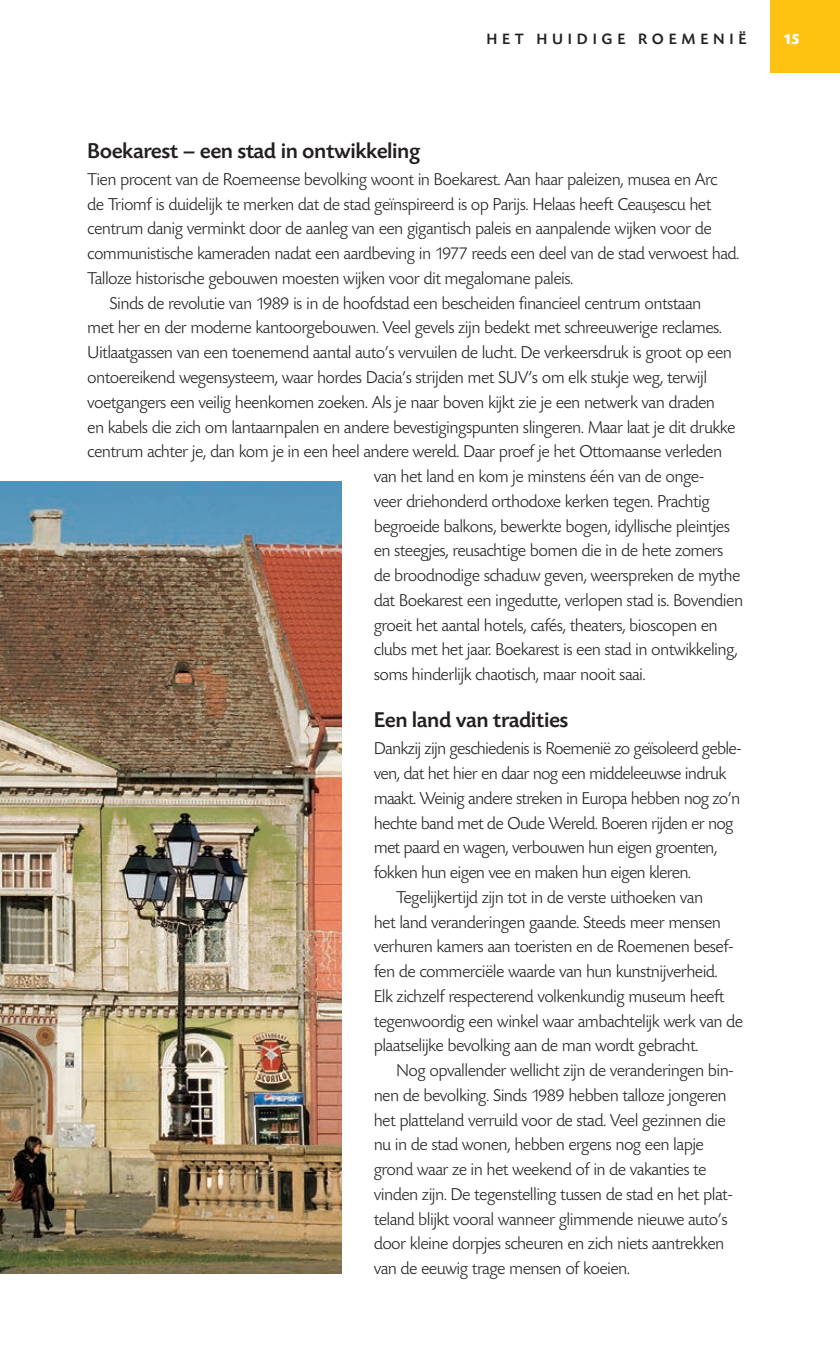
<style>
.page{position:relative;width:840px;height:1364px;background:#fff}
.page>*{position:absolute;margin:0;border:0;box-sizing:border-box;transform-origin:0 0}
.t1{font:500 22.5px "Today SBOP";letter-spacing:-.02em;color:#231f20}
.t2{font:300 18px "Today SBOP";letter-spacing:-.035em;color:#231f20}
.t3{font:500 15.75px "Today SBOP";color:#231f20}
.t4{font:700 15.75px "Today SBOP";color:#fff}
.s1{font-family:"Strange Characters";font-weight:400}
</style>
<div class="page">
<div style="left:770px;top:0;width:69px;height:73px;background:#fec210"></div>
<img style="left:0;top:482px;width:342px;height:792px">
<p class="t3" style="left:486px;top:31px;width:261px">HET HUIDIGE ROEMENIË</p>
<p class="t4" style="left:783px;top:31px;width:18px">15</p>
<p class="t1" style="left:87px;top:139px;width:334px">Boekarest – een stad in ontwikkeling</p>
<p class="t2" style="left:87px;top:170px;width:632px">Tien procent van de Roemeense bevolking woont in Boekarest. Aan haar paleizen, musea en Arc</p>
<p class="t2" style="left:87px;top:194px;width:625px">de Triomf is duidelijk te merken dat de stad geïnspireerd is op Parijs. Helaas heeft Ceau<span class="s1">Q</span>escu het</p>
<p class="t2" style="left:87px;top:219px;width:626px">centrum danig verminkt door de aanleg van een gigantisch paleis en aanpalende wijken voor de</p>
<p class="t2" style="left:87px;top:244px;width:653px">communistische kameraden nadat een aardbeving in 1977 reeds een deel van de stad verwoest had.</p>
<p class="t2" style="left:87px;top:269px;width:487px">Talloze historische gebouwen moesten wijken voor dit megalomane paleis.</p>
<p class="t2" style="left:109px;top:293px;width:593px">Sinds de revolutie van 1989 is in de hoofdstad een bescheiden financieel centrum ontstaan</p>
<p class="t2" style="left:87px;top:318px;width:636px">met her en der moderne kantoorgebouwen. Veel gevels zijn bedekt met schreeuwerige reclames.</p>
<p class="t2" style="left:87px;top:343px;width:646px">Uitlaatgassen van een toenemend aantal auto’s vervuilen de lucht. De verkeersdruk is groot op een</p>
<p class="t2" style="left:87px;top:368px;width:621px">ontoereikend wegensysteem, waar hordes Dacia’s strijden met SUV’s om elk stukje weg, terwijl</p>
<p class="t2" style="left:87px;top:392px;width:629px">voetgangers een veilig heenkomen zoeken. Als je naar boven kijkt zie je een netwerk van draden</p>
<p class="t2" style="left:87px;top:417px;width:649px">en kabels die zich om lantaarnpalen en andere bevestigingspunten slingeren. Maar laat je dit drukke</p>
<p class="t2" style="left:87px;top:442px;width:636px">centrum achter je, dan kom je in een heel andere wereld. Daar proef je het Ottomaanse verleden</p>
<p class="t2" style="left:373px;top:467px;width:332px">van het land en kom je minstens één van de onge-</p>
<p class="t2" style="left:373px;top:491px;width:337px">veer driehonderd orthodoxe kerken tegen. Prachtig</p>
<p class="t2" style="left:373px;top:516px;width:358px">begroeide balkons, bewerkte bogen, idyllische pleintjes</p>
<p class="t2" style="left:373px;top:541px;width:351px">en steegjes, reusachtige bomen die in de hete zomers</p>
<p class="t2" style="left:373px;top:566px;width:368px">de broodnodige schaduw geven, weerspreken de mythe</p>
<p class="t2" style="left:373px;top:590px;width:371px">dat Boekarest een ingedutte, verlopen stad is. Bovendien</p>
<p class="t2" style="left:373px;top:615px;width:345px">groeit het aantal hotels, cafés, theaters, bioscopen en</p>
<p class="t2" style="left:373px;top:640px;width:366px">clubs met het jaar. Boekarest is een stad in ontwikkeling,</p>
<p class="t2" style="left:373px;top:665px;width:273px">soms hinderlijk chaotisch, maar nooit saai.</p>
<p class="t1" style="left:373px;top:708px;width:196px">Een land van tradities</p>
<p class="t2" style="left:373px;top:739px;width:370px">Dankzij zijn geschiedenis is Roemenië zo geïsoleerd geble-</p>
<p class="t2" style="left:373px;top:764px;width:354px">ven, dat het hier en daar nog een middeleeuwse indruk</p>
<p class="t2" style="left:373px;top:788px;width:368px">maakt. Weinig andere streken in Europa hebben nog zo’n</p>
<p class="t2" style="left:373px;top:813px;width:361px">hechte band met de Oude Wereld. Boeren rijden er nog</p>
<p class="t2" style="left:373px;top:838px;width:345px">met paard en wagen, verbouwen hun eigen groenten,</p>
<p class="t2" style="left:373px;top:863px;width:319px">fokken hun eigen vee en maken hun eigen kleren.</p>
<p class="t2" style="left:396px;top:887px;width:308px">Tegelijkertijd zijn tot in de verste uithoeken van</p>
<p class="t2" style="left:373px;top:912px;width:349px">het land veranderingen gaande. Steeds meer mensen</p>
<p class="t2" style="left:373px;top:937px;width:362px">verhuren kamers aan toeristen en de Roemenen besef-</p>
<p class="t2" style="left:373px;top:962px;width:345px">fen de commerciële waarde van hun kunstnijverheid.</p>
<p class="t2" style="left:373px;top:986px;width:352px">Elk zichzelf respecterend volkenkundig museum heeft</p>
<p class="t2" style="left:373px;top:1011px;width:371px">tegenwoordig een winkel waar ambachtelijk werk van de</p>
<p class="t2" style="left:373px;top:1036px;width:326px">plaatselijke bevolking aan de man wordt gebracht.</p>
<p class="t2" style="left:396px;top:1061px;width:339px">Nog opvallender wellicht zijn de veranderingen bin-</p>
<p class="t2" style="left:373px;top:1085px;width:354px">nen de bevolking. Sinds 1989 hebben talloze jongeren</p>
<p class="t2" style="left:373px;top:1110px;width:353px">het platteland verruild voor de stad. Veel gezinnen die</p>
<p class="t2" style="left:373px;top:1135px;width:332px">nu in de stad wonen, hebben ergens nog een lapje</p>
<p class="t2" style="left:373px;top:1160px;width:334px">grond waar ze in het weekend of in de vakanties te</p>
<p class="t2" style="left:373px;top:1184px;width:361px">vinden zijn. De tegenstelling tussen de stad en het plat-</p>
<p class="t2" style="left:373px;top:1209px;width:355px">teland blijkt vooral wanneer glimmende nieuwe auto’s</p>
<p class="t2" style="left:373px;top:1234px;width:352px">door kleine dorpjes scheuren en zich niets aantrekken</p>
<p class="t2" style="left:373px;top:1259px;width:258px">van de eeuwig trage mensen of koeien.</p>
</div>
